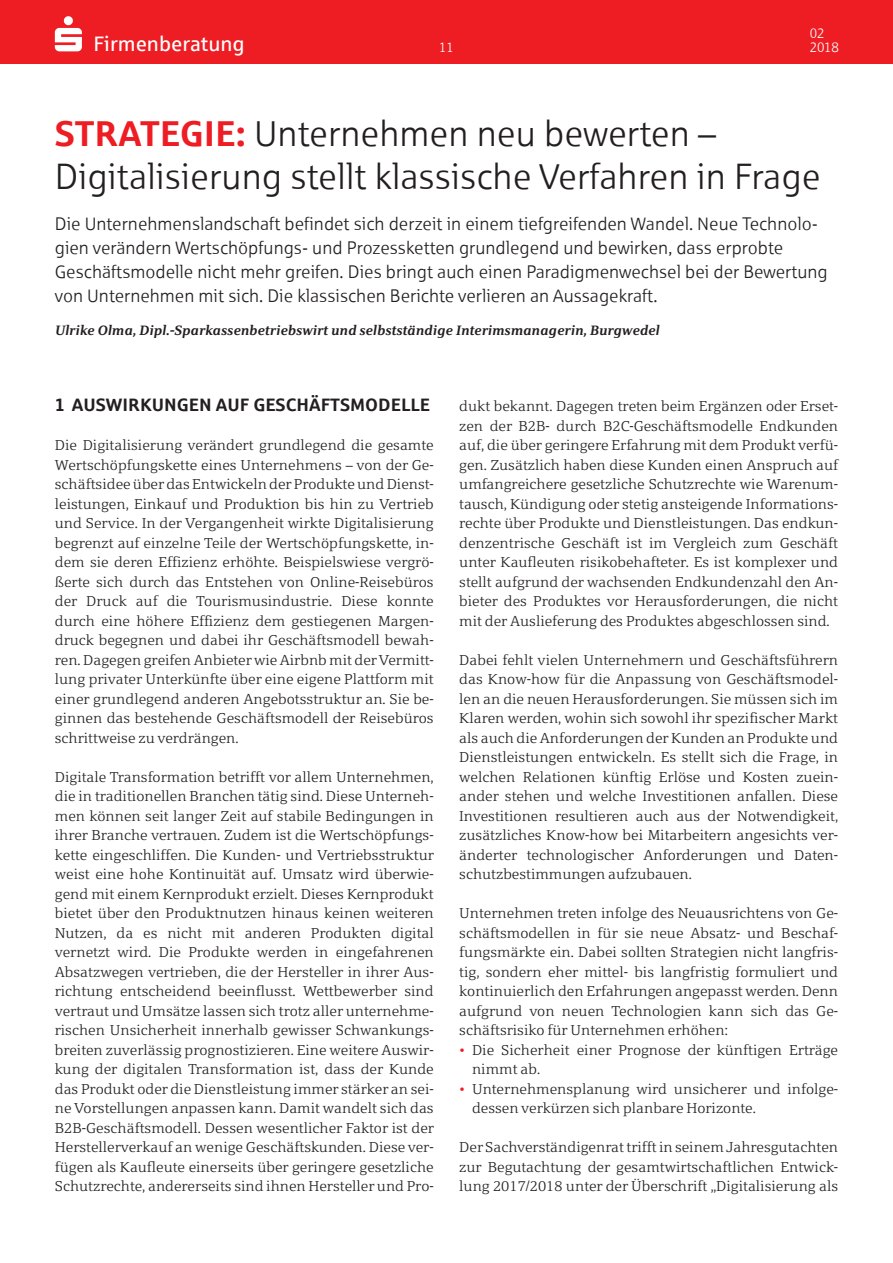
<style>
.page{position:relative;width:893px;height:1263px;background:#fff}
.page>*{position:absolute;margin:0;border:0;box-sizing:border-box;transform-origin:0 0}
.t1{font:36px/43.5px "Sparkasse Lt";color:#231f20}
.t2{font:20.85px "Sparkasse Rg";color:#fff}
.t3{font:18px/24px "Sparkasse Lt";color:#231f20}
.t4{font:700 18px "Sparkasse Rg";color:#231f20}
.t5{font:14.25px/19.5px "Sparkasse Serif Lt";color:#231f20;text-align:justify}
.t6{font:13.65px/13.5px "Sparkasse Lt";letter-spacing:-.015em;color:#fff}
.t7{font:italic 700 13.5px "Sparkasse Serif";color:#231f20}
.t8{font:13.5px "Sparkasse Lt";color:#fff}
.s1{font-family:"Sparkasse Rg";font-weight:700;color:#ee1d23}
.s2{color:#ee1d23}
</style>
<div class="page">
<div style="left:0;top:0;width:893px;height:64px;background:#ee1d23"></div>
<svg style="left:55px;top:16px;width:27px;height:35px"></svg>
<h2 class="t2" style="left:94px;top:31px;width:153px">Firmenberatung</h2>
<p class="t8" style="left:439px;top:39px;width:16px">11</p>
<p class="t6" style="left:810px;top:26px;width:31px">02<br>2018</p>
<h1 class="t1" style="left:55px;top:111px;width:767px"><span class="s1">STRATEGIE:</span> Unternehmen neu bewerten –<br>Digitalisierung stellt klassische Verfahren in Frage</h1>
<p class="t3" style="left:55px;top:212px;width:774px">Die Unternehmenslandschaft befindet sich derzeit in einem tiefgreifenden Wandel. Neue Technolo&shy;gien verändern Wertschöpfungs- und Prozessketten grundlegend und bewirken, dass erprobte Geschäftsmodelle nicht mehr greifen. Dies bringt auch einen Paradigmenwechsel bei der Bewertung von Unternehmen mit sich. Die klassischen Berichte verlieren an Aussagekraft.</p>
<p class="t7" style="left:55px;top:321px;width:606px">Ulrike Olma, Dipl.-Sparkassenbetriebswirt und selbstständige Interimsmanagerin, Burgwedel</p>
<p class="t4" style="left:55px;top:394px;width:377px">1 AUSWIRKUNGEN AUF GESCHÄFTSMODELLE</p>
<p class="t5" style="left:55px;top:435px;width:380px">Die Digitalisierung verändert grundlegend die gesamte Wertschöpfungskette eines Unternehmens – von der Ge&shy;schäftsidee über das Entwickeln der Produkte und Dienst&shy;leistungen, Einkauf und Produktion bis hin zu Vertrieb und Service. In der Vergangenheit wirkte Digitalisierung begrenzt auf einzelne Teile der Wertschöpfungskette, in&shy;dem sie deren Effizienz erhöhte. Beispielswiese vergrö&shy;ßerte sich durch das Entstehen von Online-Reisebüros der Druck auf die Tourismusindustrie. Diese konnte durch eine höhere Effizienz dem gestiegenen Margen&shy;druck begegnen und dabei ihr Geschäftsmodell bewah&shy;ren. Dagegen greifen Anbieter wie Airbnb mit der Vermitt&shy;lung privater Unterkünfte über eine eigene Plattform mit einer grundlegend anderen Angebotsstruktur an. Sie be&shy;ginnen das bestehende Geschäftsmodell der Reisebüros schrittweise zu verdrängen.</p>
<p class="t5" style="left:55px;top:767px;width:381px">Digitale Transformation betrifft vor allem Unternehmen, die in traditionellen Branchen tätig sind. Diese Unterneh&shy;men können seit langer Zeit auf stabile Bedingungen in ihrer Branche vertrauen. Zudem ist die Wertschöpfungs&shy;kette eingeschliffen. Die Kunden- und Vertriebsstruktur weist eine hohe Kontinuität auf. Umsatz wird überwie&shy;gend mit einem Kernprodukt erzielt. Dieses Kernprodukt bietet über den Produktnutzen hinaus keinen weiteren Nutzen, da es nicht mit anderen Produkten digital vernetzt wird. Die Produkte werden in eingefahrenen Absatzwegen vertrieben, die der Hersteller in ihrer Aus&shy;richtung entscheidend beeinflusst. Wettbewerber sind vertraut und Umsätze lassen sich trotz aller unternehme&shy;rischen Unsicherheit innerhalb gewisser Schwankungs&shy;breiten zuverlässig prognostizieren. Eine weitere Auswir&shy;kung der digitalen Transformation ist, dass der Kunde das Produkt oder die Dienstleistung immer stärker an sei&shy;ne Vorstellungen anpassen kann. Damit wandelt sich das B2B-Geschäftsmodell. Dessen wesentlicher Faktor ist der Herstellerverkauf an wenige Geschäftskunden. Diese ver&shy;fügen als Kaufleute einerseits über geringere gesetzliche Schutzrechte, andererseits sind ihnen Hersteller und Pro-</p>
<p class="t5" style="left:459px;top:396px;width:380px">dukt bekannt. Dagegen treten beim Ergänzen oder Erset&shy;zen der B2B- durch B2C-Geschäftsmodelle Endkunden auf, die über geringere Erfahrung mit dem Produkt verfü&shy;gen. Zusätzlich haben diese Kunden einen Anspruch auf umfangreichere gesetzliche Schutzrechte wie Warenum&shy;tausch, Kündigung oder stetig ansteigende Informations&shy;rechte über Produkte und Dienstleistungen. Das endkun&shy;denzentrische Geschäft ist im Vergleich zum Geschäft unter Kaufleuten risikobehafteter. Es ist komplexer und stellt aufgrund der wachsenden Endkundenzahl den An&shy;bieter des Produktes vor Herausforderungen, die nicht mit der Auslieferung des Produktes abgeschlossen sind.</p>
<p class="t5" style="left:459px;top:650px;width:380px">Dabei fehlt vielen Unternehmern und Geschäftsführern das Know-how für die Anpassung von Geschäftsmodel&shy;len an die neuen Herausforderungen. Sie müssen sich im Klaren werden, wohin sich sowohl ihr spezifischer Markt als auch die Anforderungen der Kunden an Produkte und Dienstleistungen entwickeln. Es stellt sich die Frage, in welchen Relationen künftig Erlöse und Kosten zuein&shy;ander stehen und welche Investitionen anfallen. Diese Investitionen resultieren auch aus der Notwendigkeit, zusätzliches Know-how bei Mitarbeitern angesichts ver&shy;änderter technologischer Anforderungen und Daten&shy;schutzbestimmungen aufzubauen.</p>
<p class="t5" style="left:459px;top:903px;width:380px">Unternehmen treten infolge des Neuausrichtens von Ge&shy;schäftsmodellen in für sie neue Absatz- und Beschaf&shy;fungsmärkte ein. Dabei sollten Strategien nicht langfris&shy;tig, sondern eher mittel- bis langfristig formuliert und kontinuierlich den Erfahrungen angepasst werden. Denn aufgrund von neuen Technologien kann sich das Ge&shy;schäftsrisiko für Unternehmen erhöhen:</p>
<p class="t5" style="left:472px;top:1039px;width:368px;text-indent:-13px"><span class="s2">•</span> Die Sicherheit einer Prognose der künftigen Erträge nimmt ab.</p>
<p class="t5" style="left:472px;top:1078px;width:368px;text-indent:-13px"><span class="s2">•</span> Unternehmensplanung wird unsicherer und infolge&shy;dessen verkürzen sich planbare Horizonte.</p>
<p class="t5" style="left:459px;top:1137px;width:380px">Der Sachverständigenrat trifft in seinem Jahresgutachten zur Begutachtung der gesamtwirtschaftlichen Entwick&shy;lung 2017/2018 unter der Überschrift „Digitalisierung als</p>
</div>
